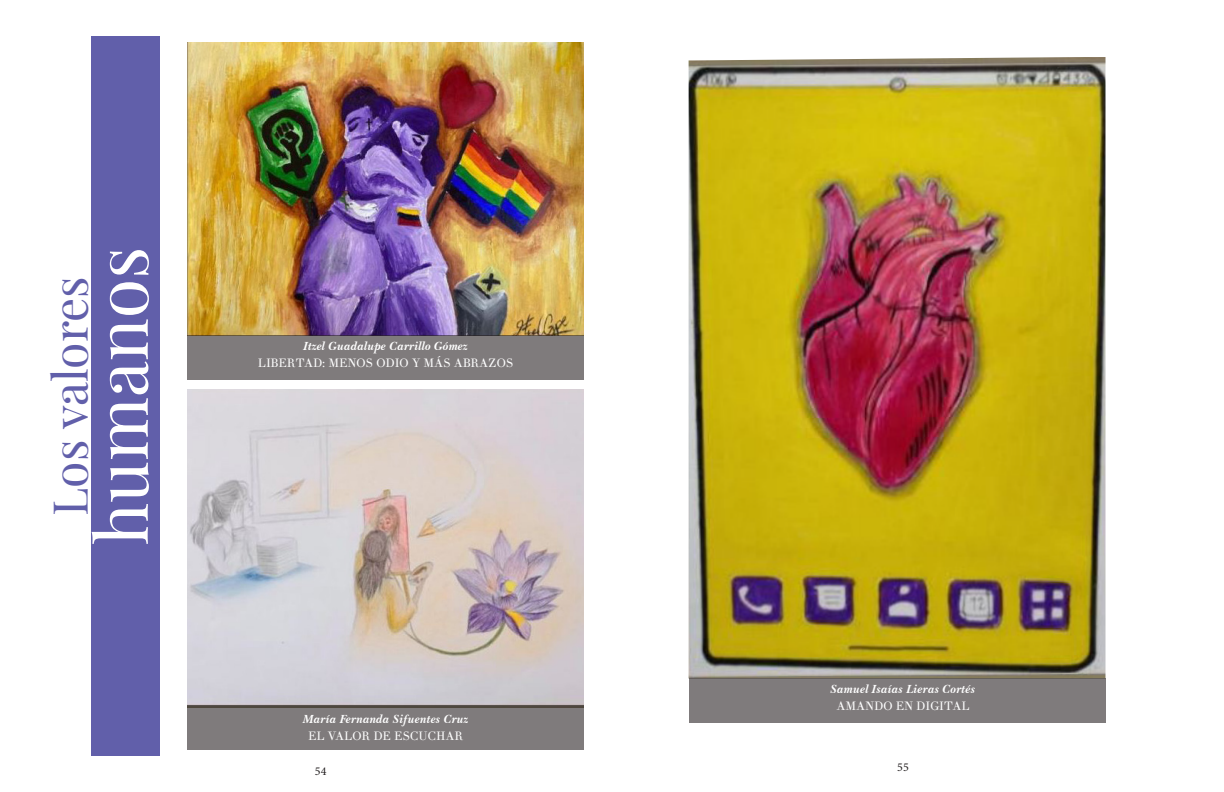
<style>
.page{position:relative;width:1224px;height:792px;background:#fff}
.page>*{position:absolute;margin:0;border:0;box-sizing:border-box;transform-origin:0 0}
.t1{font:72px "Playfair Display";color:#fff}
.t2{font:48px "Playfair Display";color:#615faa}
.t3{font:italic 700 12px "Baskerville BT";color:#fff}
.t4{font:12px "Theano Didot";color:#fff}
.t5{font:12px "Minion Pro";color:#231f20}
</style>
<div class="page">
<img style="left:187px;top:390px;width:397px;height:315px">
<img style="left:689px;top:57px;width:417px;height:622px">
<img style="left:187px;top:42px;width:397px;height:293px">
<div style="left:91px;top:36px;width:69px;height:720px;background:#615faa"></div>
<div style="left:187px;top:335px;width:397px;height:45px;background:#7f7b7c"></div>
<div style="left:187px;top:705px;width:397px;height:45px;background:#7f7b7c"></div>
<div style="left:689px;top:679px;width:417px;height:44px;background:#7f7b7c"></div>
<p class="t1" style="left:64px;top:545px;width:300px;rotate:-90deg">humanos</p>
<p class="t2" style="left:32px;top:516px;width:241px;rotate:-90deg">Los valores</p>
<p class="t3" style="left:304px;top:338px;width:166px">Itzel Guadalupe Carrillo Gómez</p>
<p class="t4" style="left:258px;top:356px;width:257px">LIBERTAD: MENOS ODIO Y MÁS ABRAZOS</p>
<p class="t3" style="left:303px;top:711px;width:167px">María Fernanda Sifuentes Cruz</p>
<p class="t4" style="left:308px;top:728px;width:157px">EL VALOR DE ESCUCHAR</p>
<p class="t3" style="left:831px;top:682px;width:146px">Samuel Isaías Lieras Cortés</p>
<p class="t4" style="left:837px;top:699px;width:134px">AMANDO EN DIGITAL</p>
<p class="t5" style="left:315px;top:763px;width:13px">54</p>
<p class="t5" style="left:897px;top:759px;width:13px">55</p>
</div>
